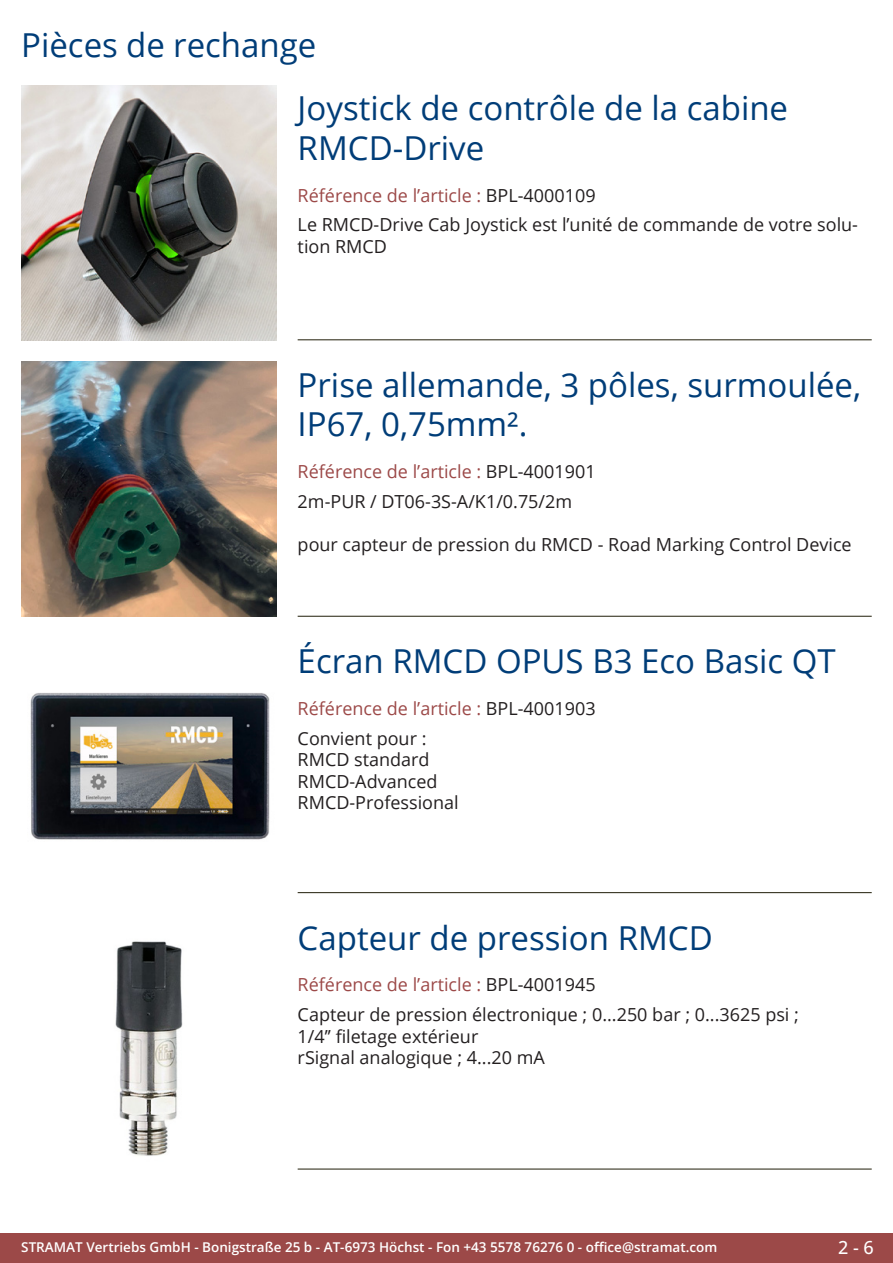
<style>
.page{position:relative;width:893px;height:1263px;background:#fff}
.page>*{position:absolute;margin:0;border:0;box-sizing:border-box;transform-origin:0 0}
.Produkttitel{font:33px/39.6px "Open Sans";color:#003d78}
.RastTitel{font:33px "Open Sans";color:#003d78}
.Beschreibung_Text{font:18px/21.6px "Open Sans";color:#231f20}
.TechDaten_Überschrif{font:18px "Open Sans";color:#9c4948}
.t1{font:500 18px "Open Sans";color:#fff}
.t2{font:600 13.5px "Open Sans";color:#fff}
.s1{color:#231f20}
</style>
<div class="page">
<div style="left:0;top:1233px;width:893px;height:30px;background:#9c4948"></div>
<hr style="left:298px;top:340px;width:574px;height:1px;background:#201d08">
<hr style="left:298px;top:616px;width:574px;height:1px;background:#201d08">
<hr style="left:298px;top:892px;width:574px;height:1px;background:#201d08">
<hr style="left:298px;top:1169px;width:574px;height:1px;background:#201d08">
<img style="left:21px;top:85px;width:255px;height:255px">
<img style="left:21px;top:361px;width:255px;height:256px">
<img style="left:30px;top:693px;width:240px;height:147px">
<img style="left:115px;top:941px;width:68px;height:215px">
<p class="RastTitel" style="left:21px;top:22px;width:297px">Pièces de rechange</p>
<p class="Produkttitel" style="left:298px;top:88px;width:492px">Joystick de contrôle de la cabine<br>RMCD-Drive</p>
<p class="TechDaten_Überschrif" style="left:298px;top:183px;width:300px">Référence de l’article : <span class="s1">BPL-4000109</span></p>
<p class="Beschreibung_Text" style="left:298px;top:214px;width:560px">Le RMCD-Drive Cab Joystick est l’unité de commande de votre solu&shy;tion RMCD</p>
<p class="Produkttitel" style="left:298px;top:364px;width:565px">Prise allemande, 3 pôles, surmoulée,<br>IP67, 0,75mm².</p>
<p class="TechDaten_Überschrif" style="left:298px;top:459px;width:300px">Référence de l’article : <span class="s1">BPL-4001901</span></p>
<p class="Beschreibung_Text" style="left:298px;top:490px;width:276px">2m-PUR / DT06-3S-A/K1/0.75/2m</p>
<p class="Beschreibung_Text" style="left:298px;top:533px;width:555px">pour capteur de pression du RMCD - Road Marking Control Device</p>
<p class="Produkttitel" style="left:298px;top:640px;width:540px">Écran RMCD OPUS B3 Eco Basic QT</p>
<p class="TechDaten_Überschrif" style="left:298px;top:696px;width:300px">Référence de l’article : <span class="s1">BPL-4001903</span></p>
<p class="Beschreibung_Text" style="left:298px;top:727px;width:163px">Convient pour :<br>RMCD standard<br>RMCD-Advanced<br>RMCD-Professional</p>
<p class="Produkttitel" style="left:298px;top:917px;width:417px">Capteur de pression RMCD</p>
<p class="TechDaten_Überschrif" style="left:298px;top:972px;width:300px">Référence de l’article : <span class="s1">BPL-4001945</span></p>
<p class="Beschreibung_Text" style="left:298px;top:1003px;width:503px">Capteur de pression électronique ; 0...250 bar ; 0...3625 psi ;<br>1/4’’ filetage extérieur<br>rSignal analogique ; 4...20 mA</p>
<p class="t2" style="left:21px;top:1238px;width:698px">STRAMAT Vertriebs GmbH - Bonigstraße 25 b - AT-6973 Höchst - Fon +43 5578 76276 0 - office@stramat.com</p>
<p class="t1" style="left:838px;top:1234px;width:37px">2 - 6</p>
</div>
